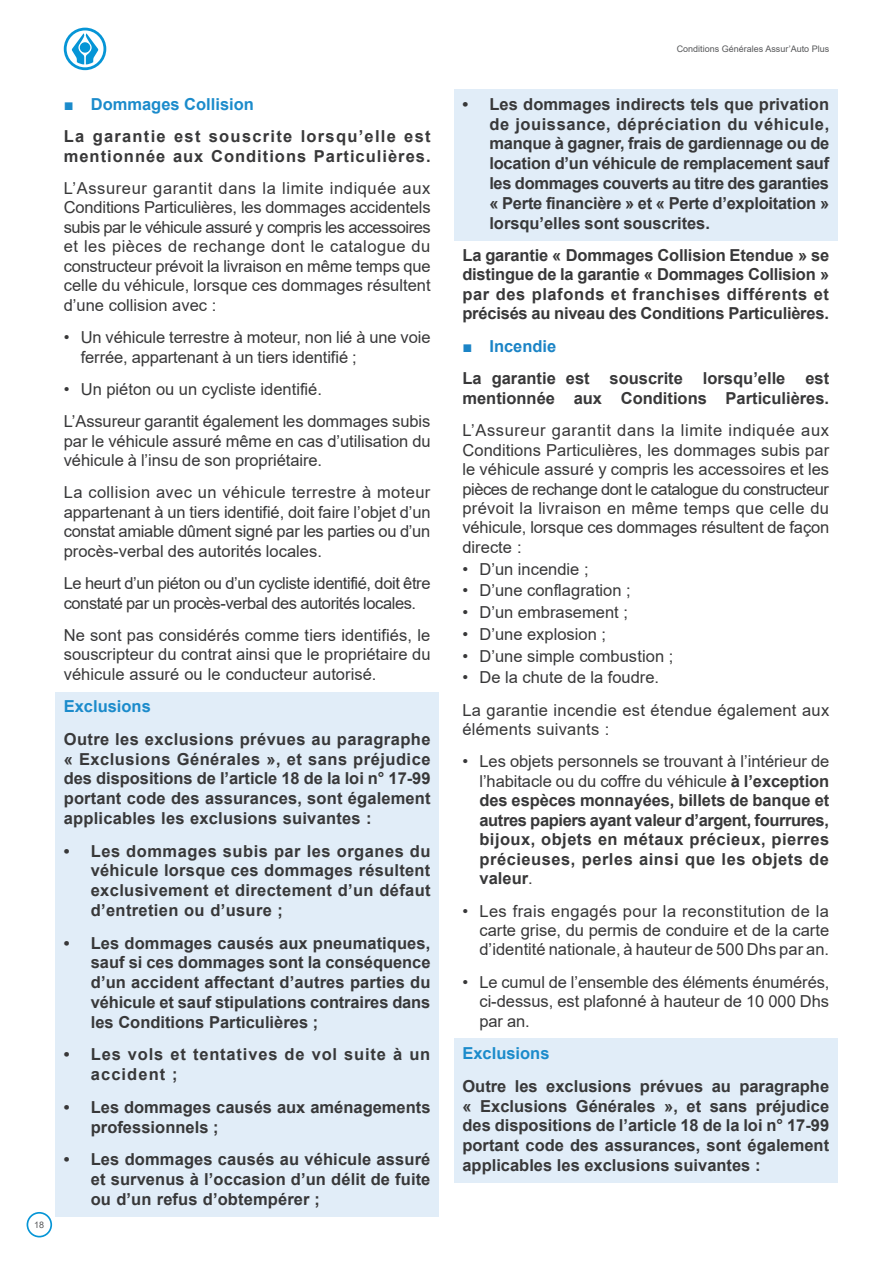
<style>
.page{position:relative;width:893px;height:1263px;background:#fff}
.page>*{position:absolute;margin:0;border:0;box-sizing:border-box;transform-origin:0 0}
.Normal_réctifié{font:16.5px/19.5px "Arial";color:#383839;text-align:justify}
.Fond_Arrier{font:700 16.5px/19.8px "Arial";letter-spacing:.005em;color:#383839;text-align:justify}
.Normal_réctifié-2{font:700 16.5px/19.5px "Arial";color:#383839;text-align:justify}
.Normal_réctifié-3{font:16.5px/19.5px "Arial";letter-spacing:-.025em;color:#383839}
.Normal_réctifié-4{font:700 16.5px/19.5px "Arial";letter-spacing:.06em;color:#383839}
.Fond_Arrier-2{font:700 16.5px/19.8px "Arial";letter-spacing:.05em;color:#383839}
.Fond_Arrier-3{font:700 16.5px "Arial";color:#1b8bcb}
.t1{font:700 16.5px "Arial";color:#1b84c6}
.t2{font:9px "Arial";color:#57585a}
.s1{font-weight:400}
</style>
<div class="page">
<svg style="left:64px;top:28px;width:42px;height:42px"></svg>
<svg style="left:27px;top:1212px;width:25px;height:25px"></svg>
<div style="left:55px;top:692px;width:384px;height:32px;background:#e1edf8"></div>
<div style="left:55px;top:724px;width:384px;height:112px;background:#e1edf8"></div>
<div style="left:55px;top:836px;width:384px;height:92px;background:#e1edf8"></div>
<div style="left:55px;top:928px;width:384px;height:112px;background:#e1edf8"></div>
<div style="left:55px;top:1040px;width:384px;height:52px;background:#e1edf8"></div>
<div style="left:55px;top:1092px;width:384px;height:52px;background:#e1edf8"></div>
<div style="left:55px;top:1144px;width:384px;height:72px;background:#e1edf8"></div>
<div style="left:454px;top:89px;width:384px;height:152px;background:#e1edf8"></div>
<div style="left:454px;top:1039px;width:384px;height:32px;background:#e1edf8"></div>
<div style="left:454px;top:1071px;width:384px;height:112px;background:#e1edf8"></div>
<p class="t2" style="left:34px;top:1218px;width:12px">18</p>
<p class="Fond_Arrier-3" style="left:64px;top:92px;width:192px"><span class="s1">■</span> Dommages Collision</p>
<p class="Normal_réctifié-4" style="left:64px;top:127px;width:368px">La garantie est souscrite lorsqu’elle est mentionnée aux Conditions Particulières.</p>
<p class="Normal_réctifié" style="left:64px;top:178px;width:368px">L’Assureur garantit dans la limite indiquée aux Conditions Particulières, les dommages accidentels subis par le véhicule assuré y compris les accessoires et les pièces de rechange dont le catalogue du constructeur prévoit la livraison en même temps que celle du véhicule, lorsque ces dommages résultent d’une collision avec :</p>
<p class="Normal_réctifié" style="left:81px;top:327px;width:351px;text-indent:-17px">• Un véhicule terrestre à moteur, non lié à une voie ferrée, appartenant à un tiers identifié ;</p>
<p class="Normal_réctifié" style="left:64px;top:379px;width:260px">• Un piéton ou un cycliste identifié.</p>
<p class="Normal_réctifié" style="left:64px;top:412px;width:368px">L’Assureur garantit également les dommages subis par le véhicule assuré même en cas d’utilisation du véhicule à l’insu de son propriétaire.</p>
<p class="Normal_réctifié" style="left:64px;top:483px;width:368px">La collision avec un véhicule terrestre à moteur appartenant à un tiers identifié, doit faire l’objet d’un constat amiable dûment signé par les parties ou d’un procès-verbal des autorités locales.</p>
<p class="Normal_réctifié-3" style="left:64px;top:573px;width:368px">Le heurt d’un piéton ou d’un cycliste identifié, doit être constaté par un procès-verbal des autorités locales.</p>
<p class="Normal_réctifié" style="left:64px;top:625px;width:368px">Ne sont pas considérés comme tiers identifiés, le souscripteur du contrat ainsi que le propriétaire du véhicule assuré ou le conducteur autorisé.</p>
<p class="Fond_Arrier-3" style="left:64px;top:695px;width:89px">Exclusions</p>
<p class="Fond_Arrier" style="left:64px;top:729px;width:368px">Outre les exclusions prévues au paragraphe « Exclusions Générales », et sans préjudice des dispositions de l’article 18 de la loi n° 17-99 portant code des assurances, sont également applicables les exclusions suivantes :</p>
<p class="Fond_Arrier" style="left:91px;top:841px;width:341px;text-indent:-27px">• Les dommages subis par les organes du véhicule lorsque ces dommages résultent exclusivement et directement d’un défaut d’entretien ou d’usure ;</p>
<p class="Fond_Arrier" style="left:91px;top:933px;width:341px;text-indent:-27px">• Les dommages causés aux pneumatiques, sauf si ces dommages sont la conséquence d’un accident affectant d’autres parties du véhicule et sauf stipulations contraires dans les Conditions Particulières ;</p>
<p class="Fond_Arrier-2" style="left:91px;top:1045px;width:341px;text-indent:-27px">• Les vols et tentatives de vol suite à un accident ;</p>
<p class="Fond_Arrier" style="left:91px;top:1097px;width:341px;text-indent:-27px">• Les dommages causés aux aménagements professionnels ;</p>
<p class="Fond_Arrier" style="left:91px;top:1149px;width:341px;text-indent:-27px">• Les dommages causés au véhicule assuré et survenus à l’occasion d’un délit de fuite ou d’un refus d’obtempérer ;</p>
<p class="t2" style="left:677px;top:43px;width:154px">Conditions Générales Assur’Auto Plus</p>
<p class="Fond_Arrier" style="left:489px;top:94px;width:341px;text-indent:-27px">• Les dommages indirects tels que privation de jouissance, dépréciation du véhicule, manque à gagner, frais de gardiennage ou de location d’un véhicule de remplacement sauf les dommages couverts au titre des garanties « Perte financière » et « Perte d’exploitation » lorsqu’elles sont souscrites.</p>
<p class="Normal_réctifié-2" style="left:462px;top:245px;width:368px">La garantie « Dommages Collision Etendue » se distingue de la garantie « Dommages Collision » par des plafonds et franchises différents et précisés au niveau des Conditions Particulières.</p>
<p class="t1" style="left:462px;top:334px;width:95px"><span class="s1">■</span> Incendie</p>
<p class="Normal_réctifié-2" style="left:462px;top:369px;width:368px">La garantie est souscrite lorsqu’elle est mentionnée aux Conditions Particulières.</p>
<p class="Normal_réctifié" style="left:462px;top:420px;width:368px">L’Assureur garantit dans la limite indiquée aux Conditions Particulières, les dommages subis par le véhicule assuré y compris les accessoires et les pièces de rechange dont le catalogue du constructeur prévoit la livraison en même temps que celle du véhicule, lorsque ces dommages résultent de façon directe :</p>
<p class="Normal_réctifié" style="left:462px;top:559px;width:128px">• D’un incendie ;</p>
<p class="Normal_réctifié" style="left:462px;top:581px;width:170px">• D’une conflagration ;</p>
<p class="Normal_réctifié" style="left:462px;top:602px;width:167px">• D’un embrasement ;</p>
<p class="Normal_réctifié" style="left:462px;top:624px;width:145px">• D’une explosion ;</p>
<p class="Normal_réctifié" style="left:462px;top:646px;width:212px">• D’une simple combustion ;</p>
<p class="Normal_réctifié" style="left:462px;top:668px;width:198px">• De la chute de la foudre.</p>
<p class="Normal_réctifié" style="left:462px;top:700px;width:368px">La garantie incendie est étendue également aux éléments suivants :</p>
<p class="Fond_Arrier" style="left:479px;top:752px;width:351px;text-indent:-17px"><span class="s1">• Les objets personnels se trouvant à l’intérieur de l’habitacle ou du coffre du véhicule</span> à l’exception des espèces monnayées, billets de banque et autres papiers ayant valeur d’argent, fourrures, bijoux, objets en métaux précieux, pierres précieuses, perles ainsi que les objets de valeur<span class="s1">.</span></p>
<p class="Normal_réctifié" style="left:479px;top:901px;width:351px;text-indent:-17px">• Les frais engagés pour la reconstitution de la carte grise, du permis de conduire et de la carte d’identité nationale, à hauteur de 500 Dhs par an.</p>
<p class="Normal_réctifié" style="left:479px;top:972px;width:351px;text-indent:-17px">• Le cumul de l’ensemble des éléments énumérés, ci-dessus, est plafonné à hauteur de 10 000 Dhs par an.</p>
<p class="Fond_Arrier-3" style="left:462px;top:1042px;width:89px">Exclusions</p>
<p class="Fond_Arrier" style="left:462px;top:1076px;width:368px">Outre les exclusions prévues au paragraphe « Exclusions Générales », et sans préjudice des dispositions de l’article 18 de la loi n° 17-99 portant code des assurances, sont également applicables les exclusions suivantes :</p>
</div>
